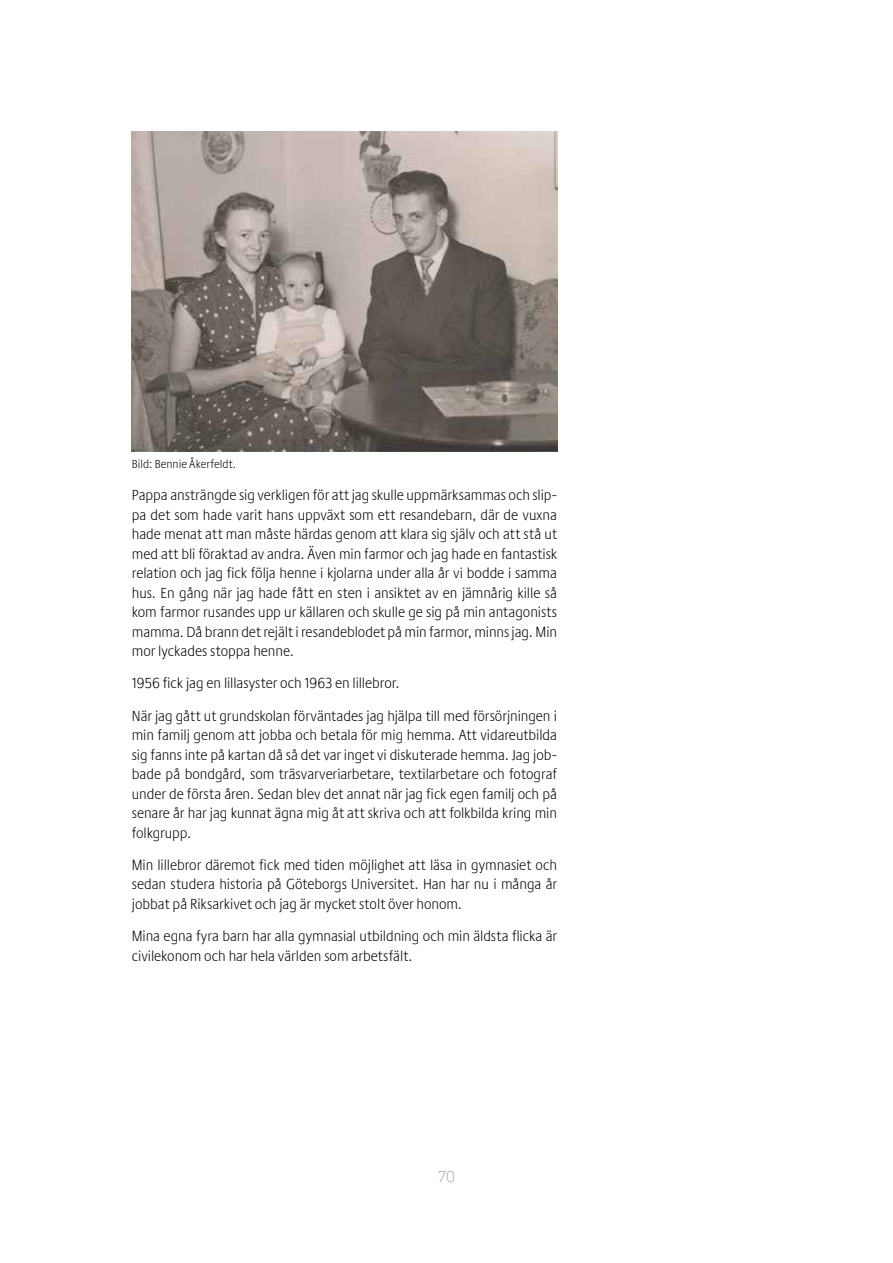
<style>
.page{position:relative;width:893px;height:1263px;background:#fff}
.page>*{position:absolute;margin:0;border:0;box-sizing:border-box;transform-origin:0 0}
.t1{font:300 condensed 15px/19.5px "Praxis Next";color:#000;text-align:justify}
.t2{font:300 15px "Scene Pro";color:#9d9d9d}
.t3{font:300 condensed 12px "Praxis Next";letter-spacing:.005em;color:#000}
</style>
<div class="page">
<img style="left:132px;top:132px;width:425px;height:319px">
<p class="t3" style="left:132px;top:455px;width:106px">Bild: Bennie Åkerfeldt.</p>
<p class="t1" style="left:132px;top:485px;width:427px">Pappa ansträngde sig verkligen för att jag skulle uppmärksammas och slip&shy;pa det som hade varit hans uppväxt som ett resandebarn, där de vuxna hade menat att man måste härdas genom att klara sig själv och att stå ut med att bli föraktad av andra. Även min farmor och jag hade en fantastisk relation och jag fick följa henne i kjolarna under alla år vi bodde i samma hus. En gång när jag hade fått en sten i ansiktet av en jämnårig kille så kom farmor rusandes upp ur källaren och skulle ge sig på min antagonists mamma. Då brann det rejält i resandeblodet på min farmor, minns jag. Min mor lyckades stoppa henne.</p>
<p class="t1" style="left:132px;top:667px;width:427px;line-height:32.2px">1956 fick jag en lillasyster och 1963 en lillebror.<br>När jag gått ut grundskolan förväntades jag hjälpa till med försörjningen i</p>
<p class="t1" style="left:132px;top:725px;width:427px">min familj genom att jobba och betala för mig hemma. Att vidareutbilda sig fanns inte på kartan då så det var inget vi diskuterade hemma. Jag job&shy;bade på bondgård, som träsvarveriarbetare, textilarbetare och fotograf under de första åren. Sedan blev det annat när jag fick egen familj och på senare år har jag kunnat ägna mig åt att skriva och att folkbilda kring min folkgrupp.</p>
<p class="t1" style="left:132px;top:855px;width:427px">Min lillebror däremot fick med tiden möjlighet att läsa in gymnasiet och sedan studera historia på Göteborgs Universitet. Han har nu i många år jobbat på Riksarkivet och jag är mycket stolt över honom.</p>
<p class="t1" style="left:132px;top:926px;width:427px">Mina egna fyra barn har alla gymnasial utbildning och min äldsta flicka är civilekonom och har hela världen som arbetsfält.</p>
<p class="t2" style="left:438px;top:1168px;width:19px">70</p>
</div>
